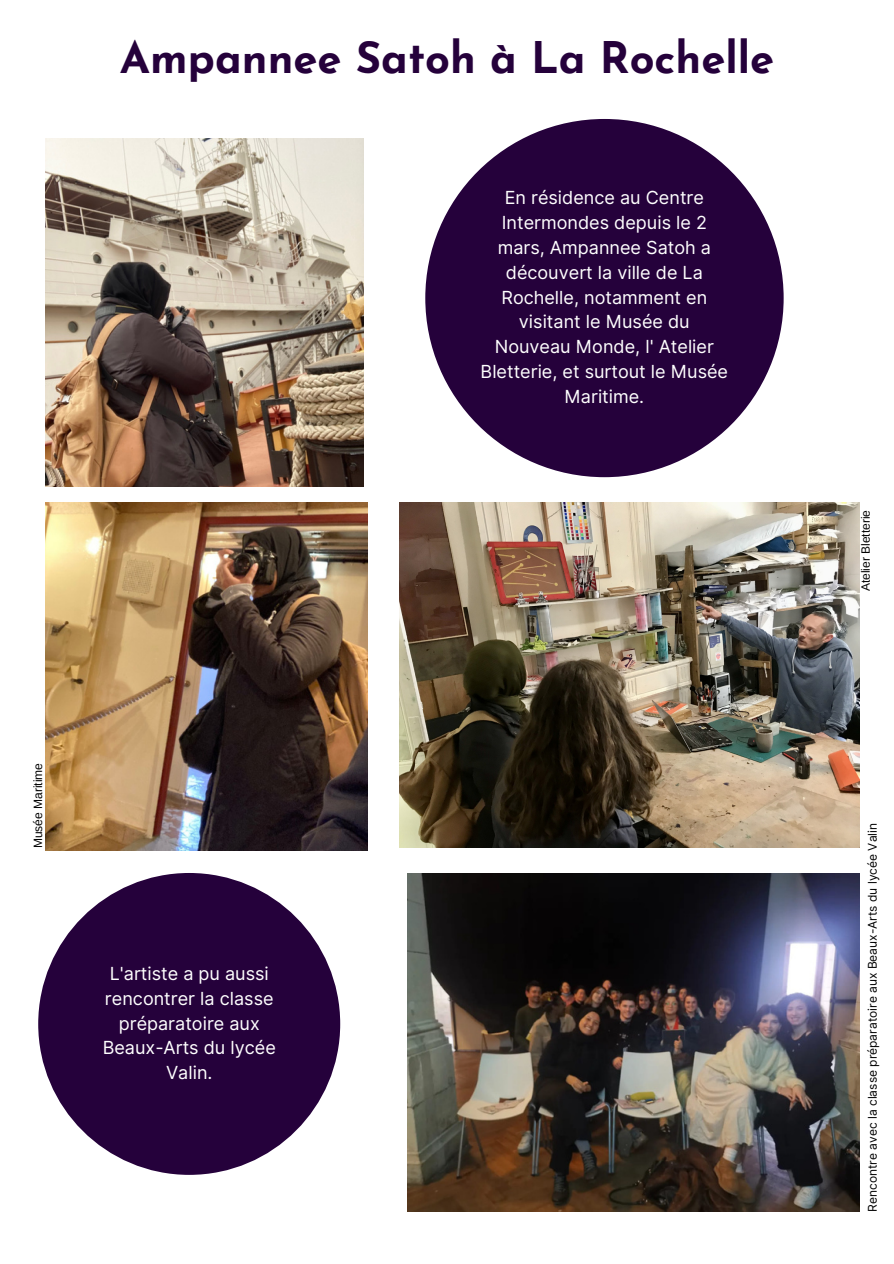
<style>
.page{position:relative;width:894px;height:1264px;background:#fff}
.page>*{position:absolute;margin:0;border:0;box-sizing:border-box;transform-origin:0 0}
.t1{font:700 43.5px "Josefin Sans";color:#25013b}
.t2{font:18px/24.8px "Inter";color:#fff;text-align:center}
.t3{font:12px "Inter";color:#000}
.t4{font:12px "Arimo";color:#000}
</style>
<div class="page">
<div style="left:38px;top:873px;width:302px;height:301px;background:#25013b;border-radius:50%"></div>
<div style="left:425px;top:119px;width:358px;height:358px;background:#25013b;border-radius:50%"></div>
<img style="left:399px;top:502px;width:460px;height:345px">
<img style="left:45px;top:138px;width:319px;height:348px">
<img style="left:45px;top:502px;width:322px;height:348px">
<img style="left:407px;top:873px;width:452px;height:338px">
<p class="t1" style="left:120px;top:41px;width:655px">Ampannee Satoh à La Rochelle</p>
<p class="t2" style="left:480px;top:185px;width:249px">En résidence au Centre<br>Intermondes depuis le 2 mars, Ampannee Satoh a découvert la ville de La<br>Rochelle, notamment en visitant le Musée du<br>Nouveau Monde, l' Atelier<br>Bletterie, et surtout le Musée<br>Maritime.</p>
<p class="t4" style="left:31px;top:848px;width:87px;rotate:-90deg">Musée Maritime</p>
<p class="t2" style="left:103px;top:961px;width:175px">L'artiste a pu aussi rencontrer la classe préparatoire aux<br>Beaux-Arts du lycée<br>Valin.</p>
<p class="t4" style="left:858px;top:591px;width:83px;rotate:-90deg">Atelier Bletterie</p>
<p class="t3" style="left:864px;top:1211px;width:390px;rotate:-90deg">Rencontre avec la classe préparatoire aux Beaux-Arts du lycée Valin</p>
</div>
